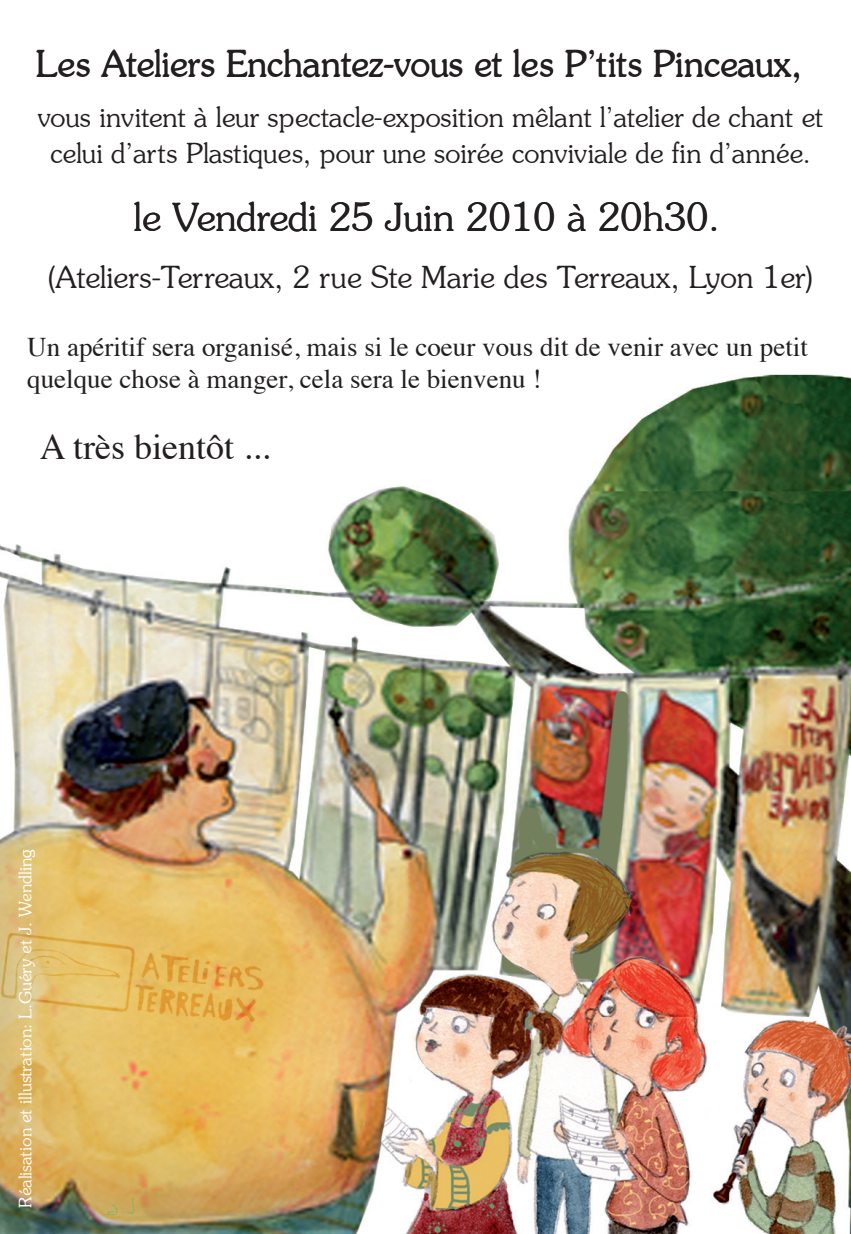
<style>
.page{position:relative;width:851px;height:1234px;background:#fff}
.page>*{position:absolute;margin:0;border:0;box-sizing:border-box;transform-origin:0 0}
.t1{font:42px "Souvenir";color:#231f20}
.t2{font:39px "Souvenir";color:#231f20}
.t3{font:36px "Times";color:#231f20}
.t4{font:33px "Souvenir";color:#231f20}
.t5{font:30px/36px "Souvenir";color:#231f20;text-align:center}
.t6{font:27px/32.4px "Times";color:#231f20}
.t7{font:18.6px "Souvenir";color:#fff}
</style>
<div class="page">
<img style="left:0;top:374px;width:850px;height:642px">
<img style="left:0;top:1016px;width:850px;height:217px">
<h2 class="t2" style="left:35px;top:43px;width:767px">Les Ateliers Enchantez-vous et les P’tits Pinceaux,</h2>
<p class="t5" style="left:38px;top:100px;width:786px">vous invitent à leur spectacle-exposition mêlant l’atelier de chant et celui d’arts Plastiques, pour une soirée conviviale de fin d’année.</p>
<h1 class="t1" style="left:134px;top:195px;width:587px">le Vendredi 25 Juin 2010 à 20h30.</h1>
<p class="t4" style="left:48px;top:259px;width:765px">(Ateliers-Terreaux, 2 rue Ste Marie des Terreaux, Lyon 1er)</p>
<p class="t6" style="left:27px;top:328px;width:782px">Un apéritif sera organisé, mais si le coeur vous dit de venir avec un petit quelque chose à manger, cela sera le bienvenu !</p>
<p class="t3" style="left:40px;top:413px;width:232px">A très bientôt ...</p>
<p class="t7" style="left:15px;top:1207px;width:360px;rotate:-90deg">Réalisation et illustration: L.Guéry et J. Wendling</p>
</div>
